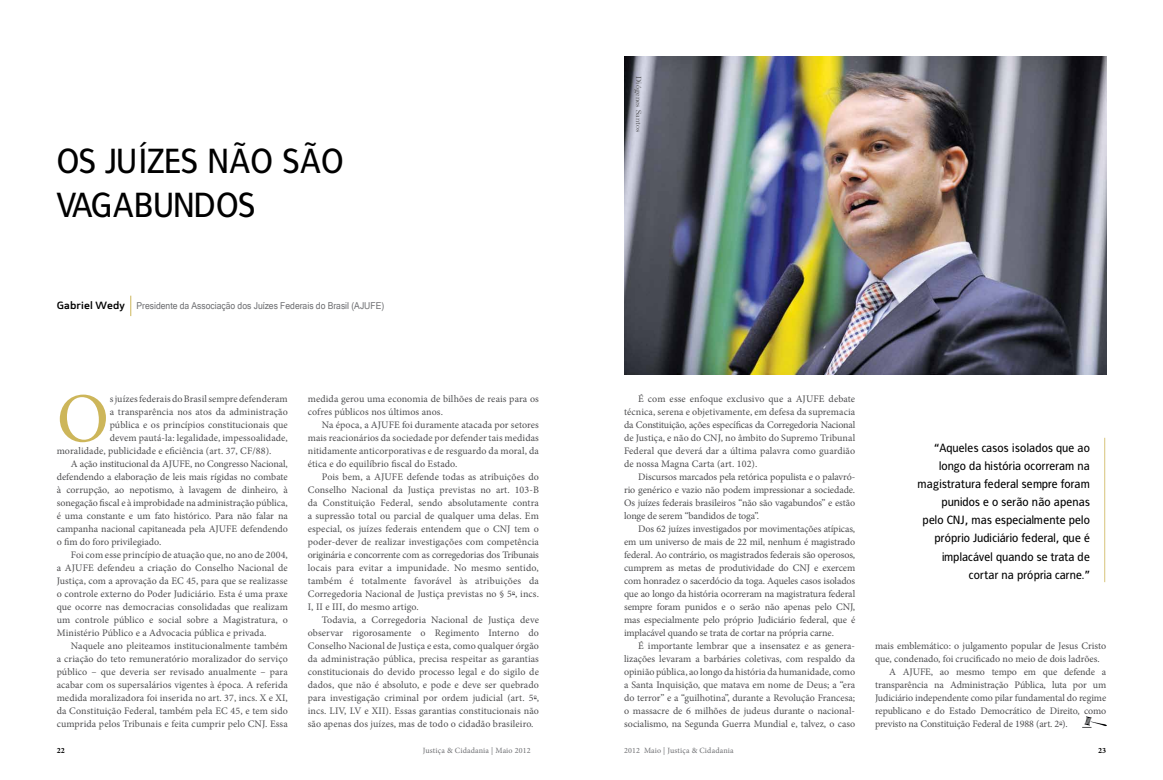
<style>
.page{position:relative;width:1163px;height:780px;background:#fff}
.page>*{position:absolute;margin:0;border:0;box-sizing:border-box;transform-origin:0 0}
.t1{font:70px "Minion Pro";color:#cdb65a}
.t2{font:35px "Francophil Sans";color:#000}
.t3{font:12px/18px "Francophil Sans";letter-spacing:.02em;color:#000;text-align:right}
.t4{font:10px/13px "Minion Pro";letter-spacing:.005em;color:#4d4d4f;text-align:justify}
.t5{font:9.5px "Microsoft Sans Serif";color:#6d6e71;scale:.9 1}
.t6{font:8px "Minion Pro";letter-spacing:.02em;color:#6d6e71}
.t7{font:8px "Bell";letter-spacing:.015em;color:#4d4d4f}
.t8{font:700 8px "Minion Pro";color:#000}
.s1{font-family:"Mentone";font-weight:600;font-size:10.5px;color:#000}
</style>
<div class="page">
<img style="left:624px;top:57px;width:482px;height:317px">
<hr style="left:1104px;top:438px;width:1px;height:144px;background:#cdb65a">
<svg style="left:130px;top:295px;width:1px;height:21px"></svg>
<img style="left:1082px;top:716px;width:24px;height:11px">
<h2 class="t2" style="left:57px;top:141px;width:65px">Os juízes</h2>
<h2 class="t2" style="left:207px;top:141px;width:22px">não</h2>
<h2 class="t2" style="left:282px;top:141px;width:21px">são</h2>
<h2 class="t2" style="left:57px;top:185px;width:21px">vagabundos</h2>
<p class="t5" style="left:57px;top:300px;width:365px"><span class="s1">Gabriel Wedy</span> Presidente da Associação dos Juízes Federais do Brasil (AJUFE)</p>
<h1 class="t1" style="left:57px;top:372px;width:54px">O</h1>
<p class="t4" style="left:110px;top:392px;width:179px">s juízes federais do Brasil sempre defenderam</p>
<p class="t4" style="left:110px;top:405px;width:179px">a transparência nos atos da administração</p>
<p class="t4" style="left:110px;top:418px;width:179px">pública e os princípios constitucionais que</p>
<p class="t4" style="left:110px;top:431px;width:179px">devem pautá-la: legalidade, impessoalidade,</p>
<p class="t4" style="left:57px;top:444px;width:216px">moralidade, publicidade e eficiência (art. 37, CF/88).</p>
<p class="t4" style="left:71px;top:457px;width:218px">A ação institucional da AJUFE, no Congresso Nacional,</p>
<p class="t4" style="left:57px;top:470px;width:232px">defendendo a elaboração de leis mais rígidas no combate</p>
<p class="t4" style="left:57px;top:483px;width:232px">à corrupção, ao nepotismo, à lavagem de dinheiro, à</p>
<p class="t4" style="left:57px;top:496px;width:232px">sonegação fiscal e à improbidade na administração pública,</p>
<p class="t4" style="left:57px;top:509px;width:232px">é uma constante e um fato histórico. Para não falar na</p>
<p class="t4" style="left:57px;top:522px;width:232px">campanha nacional capitaneada pela AJUFE defendendo</p>
<p class="t4" style="left:57px;top:535px;width:106px">o fim do foro privilegiado.</p>
<p class="t4" style="left:71px;top:548px;width:218px">Foi com esse princípio de atuação que, no ano de 2004,</p>
<p class="t4" style="left:57px;top:561px;width:232px">a AJUFE defendeu a criação do Conselho Nacional de</p>
<p class="t4" style="left:57px;top:574px;width:232px">Justiça, com a aprovação da EC 45, para que se realizasse</p>
<p class="t4" style="left:57px;top:587px;width:232px">o controle externo do Poder Judiciário. Esta é uma praxe</p>
<p class="t4" style="left:57px;top:600px;width:232px">que ocorre nas democracias consolidadas que realizam</p>
<p class="t4" style="left:57px;top:613px;width:232px">um controle público e social sobre a Magistratura, o</p>
<p class="t4" style="left:57px;top:626px;width:211px">Ministério Público e a Advocacia pública e privada.</p>
<p class="t4" style="left:71px;top:639px;width:218px">Naquele ano pleiteamos institucionalmente também</p>
<p class="t4" style="left:57px;top:652px;width:232px">a criação do teto remuneratório moralizador do serviço</p>
<p class="t4" style="left:57px;top:665px;width:232px">público – que deveria ser revisado anualmente – para</p>
<p class="t4" style="left:57px;top:678px;width:232px">acabar com os supersalários vigentes à época. A referida</p>
<p class="t4" style="left:57px;top:691px;width:232px">medida moralizadora foi inserida no art. 37, incs. X e XI,</p>
<p class="t4" style="left:57px;top:704px;width:232px">da Constituição Federal, também pela EC 45, e tem sido</p>
<p class="t4" style="left:57px;top:717px;width:232px">cumprida pelos Tribunais e feita cumprir pelo CNJ. Essa</p>
<p class="t4" style="left:308px;top:392px;width:233px">medida gerou uma economia de bilhões de reais para os cofres públicos nos últimos anos.</p>
<p class="t4" style="left:308px;top:418px;width:233px;text-indent:14px">Na época, a AJUFE foi duramente atacada por setores mais reacionários da sociedade por defender tais medidas nitidamente anticorporativas e de resguardo da moral, da ética e do equilíbrio fiscal do Estado.</p>
<p class="t4" style="left:308px;top:470px;width:233px;text-indent:14px">Pois bem, a AJUFE defende todas as atribuições do Conselho Nacional da Justiça previstas no art. 103-B da Constituição Federal, sendo absolutamente contra a supressão total ou parcial de qualquer uma delas. Em especial, os juízes federais entendem que o CNJ tem o poder-dever de realizar investigações com competência originária e concorrente com as corregedorias dos Tribunais locais para evitar a impunidade. No mesmo sentido, também é totalmente favorável às atribuições da Corregedoria Nacional de Justiça previstas no § 5<sup>o</sup>, incs.<br>I, II e III, do mesmo artigo.</p>
<p class="t4" style="left:308px;top:613px;width:233px;text-indent:14px">Todavia, a Corregedoria Nacional de Justiça deve observar rigorosamente o Regimento Interno do Conselho Nacional de Justiça e esta, como qualquer órgão da administração pública, precisa respeitar as garantias constitucionais do devido processo legal e do sigilo de dados, que não é absoluto, e pode e deve ser quebrado para investigação criminal por ordem judicial (art. 5<sup>o</sup>, incs. LIV, LV e XII). Essas garantias constitucionais não são apenas dos juízes, mas de todo o cidadão brasileiro.</p>
<p class="t7" style="left:643px;top:76px;width:58px;rotate:90deg">Diógenes Santos</p>
<p class="t4" style="left:624px;top:392px;width:233px;text-indent:14px">É com esse enfoque exclusivo que a AJUFE debate técnica, serena e objetivamente, em defesa da supremacia da Constituição, ações específicas da Corregedoria Nacional de Justiça, e não do CNJ, no âmbito do Supremo Tribunal Federal que deverá dar a última palavra como guardião de nossa Magna Carta (art. 102).</p>
<p class="t4" style="left:624px;top:470px;width:233px;text-indent:14px">Discursos marcados pela retórica populista e o palavró&shy;rio genérico e vazio não podem impressionar a sociedade.<br>Os juízes federais brasileiros “não são vagabundos” e estão longe de serem “bandidos de toga”.</p>
<p class="t4" style="left:624px;top:522px;width:233px;text-indent:14px">Dos 62 juízes investigados por movimentações atípicas, em um universo de mais de 22 mil, nenhum é magistrado federal. Ao contrário, os magistrados federais são operosos, cumprem as metas de produtividade do CNJ e exercem com honradez o sacerdócio da toga. Aqueles casos isolados que ao longo da história ocorreram na magistratura federal sempre foram punidos e o serão não apenas pelo CNJ, mas especialmente pelo próprio Judiciário federal, que é implacável quando se trata de cortar na própria carne.</p>
<p class="t4" style="left:624px;top:639px;width:233px;text-indent:14px">É importante lembrar que a insensatez e as genera&shy;lizações levaram a barbáries coletivas, com respaldo da opinião pública, ao longo da história da humanidade, como a Santa Inquisição, que matava em nome de Deus; a “era do terror” e a “guilhotina”, durante a Revolução Francesa; o massacre de 6 milhões de judeus durante o nacional&shy;socialismo, na Segunda Guerra Mundial e, talvez, o caso</p>
<p class="t4" style="left:874px;top:639px;width:233px">mais emblemático: o julgamento popular de Jesus Cristo</p>
<p class="t3" style="left:917px;top:439px;width:174px">“Aqueles casos isolados que ao longo da história ocorreram na magistratura federal sempre foram punidos e o serão não apenas<br>pelo CNJ, mas especialmente pelo próprio Judiciário federal, que é implacável quando se trata de cortar na própria carne.”</p>
<p class="t4" style="left:874px;top:652px;width:226px">que, condenado, foi crucificado no meio de dois ladrões.</p>
<p class="t4" style="left:889px;top:665px;width:218px">A AJUFE, ao mesmo tempo em que defende a</p>
<p class="t4" style="left:874px;top:678px;width:233px">transparência na Administração Pública, luta por um</p>
<p class="t4" style="left:874px;top:691px;width:233px">Judiciário independente como pilar fundamental do regime</p>
<p class="t4" style="left:874px;top:704px;width:233px">republicano e do Estado Democrático de Direito, como</p>
<p class="t4" style="left:874px;top:717px;width:194px">previsto na Constituição Federal de 1988 (art. 2<sup>o</sup>).</p>
<p class="t8" style="left:57px;top:744px;width:10px">22</p>
<p class="t6" style="left:423px;top:745px;width:109px">Justiça &amp; Cidadania | Maio 2012</p>
<p class="t6" style="left:624px;top:745px;width:111px">2012 Maio | Justiça &amp; Cidadania</p>
<p class="t8" style="left:1097px;top:744px;width:10px">23</p>
</div>
